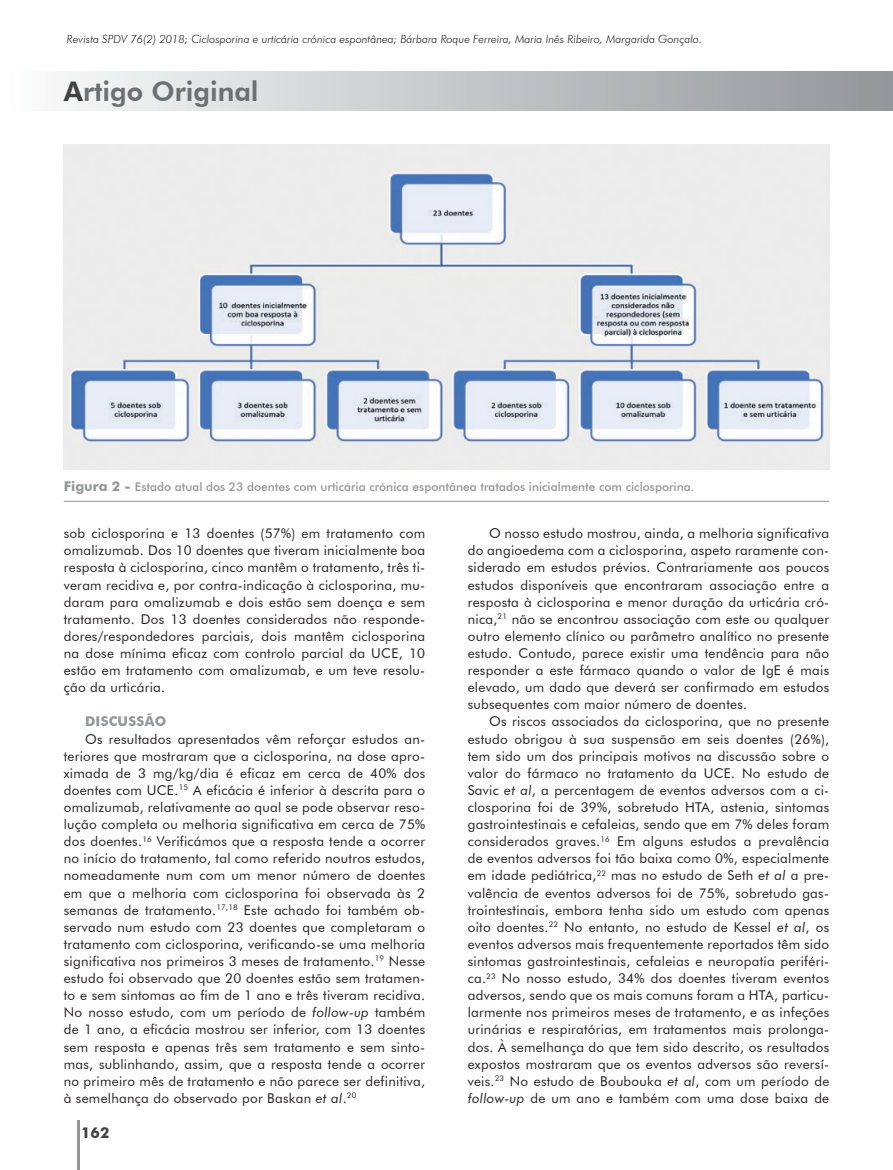
<style>
.page{position:relative;width:893px;height:1170px;background:#fff}
.page>*{position:absolute;margin:0;border:0;box-sizing:border-box;transform-origin:0 0}
.t1{font:800 27px "Futura BT";color:#6d6f71}
.t2{font:700 15px "Futura BT";color:#414142}
.t3{font:13.5px/17.1px "Futura BT";letter-spacing:.02em;color:#231f20;text-align:justify}
.t4{font:700 13.5px "Futura BT";letter-spacing:.02em;color:#949698}
.t5{font:500 12px "Futura BT";color:#949698}
.t6{font:italic 300 11.25px "Futura BT";color:#231f20}
.s1{color:#414142}
.s2{font-weight:700;font-size:13.5px}
.s3{font-style:italic}
</style>
<div class="page">
<hr style="left:77px;top:1120px;width:3px;height:49px;background:#949698">
<div style="left:0;top:72px;width:893px;height:38px;background:linear-gradient(to right,#fdfdfd,#939598)"></div>
<hr style="left:64px;top:501px;width:765px;height:1px;background:#949698">
<img style="left:64px;top:145px;width:765px;height:324px">
<p class="t6" style="left:67px;top:32px;width:637px">Revista SPDV 76(2) 2018; Ciclosporina e urticária crónica espontânea; Bárbara Roque Ferreira, Maria Inês Ribeiro, Margarida Gonçalo.</p>
<h1 class="t1" style="left:64px;top:75px;width:196px"><span class="s1">A</span>rtigo Original</h1>
<p class="t5" style="left:64px;top:479px;width:632px"><span class="s2">Figura 2 -</span> Estado atual dos 23 doentes com urticária crónica espontânea tratados inicialmente com ciclosporina.</p>
<p class="t3" style="left:64px;top:524px;width:363px">sob ciclosporina e 13 doentes (57%) em tratamento com omalizumab. Dos 10 doentes que tiveram inicialmente boa resposta à ciclosporina, cinco mantêm o tratamento, três ti&shy;veram recidiva e, por contra-indicação à ciclosporina, mu&shy;daram para omalizumab e dois estão sem doença e sem tratamento. Dos 13 doentes considerados não responde&shy;dores/respondedores parciais, dois mantêm ciclosporina na dose mínima eficaz com controlo parcial da UCE, 10 estão em tratamento com omalizumab, e um teve resolu&shy;ção da urticária.</p>
<p class="t4" style="left:85px;top:713px;width:83px">DISCUSSÃO</p>
<p class="t3" style="left:64px;top:730px;width:363px;text-indent:21px">Os resultados apresentados vêm reforçar estudos an&shy;teriores que mostraram que a ciclosporina, na dose apro&shy;ximada de 3 mg/kg/dia é eficaz em cerca de 40% dos doentes com UCE.<sup>15</sup> A eficácia é inferior à descrita para o omalizumab, relativamente ao qual se pode observar reso&shy;lução completa ou melhoria significativa em cerca de 75% dos doentes.<sup>16</sup> Verificámos que a resposta tende a ocorrer no início do tratamento, tal como referido noutros estudos, nomeadamente num com um menor número de doentes em que a melhoria com ciclosporina foi observada às 2 semanas de tratamento.<sup>17,18</sup> Este achado foi também ob&shy;servado num estudo com 23 doentes que completaram o tratamento com ciclosporina, verificando-se uma melhoria significativa nos primeiros 3 meses de tratamento.<sup>19</sup> Nesse estudo foi observado que 20 doentes estão sem tratamen&shy;to e sem sintomas ao fim de 1 ano e três tiveram recidiva.<br>No nosso estudo, com um período de <span class="s3">follow-up</span> também de 1 ano, a eficácia mostrou ser inferior, com 13 doentes sem resposta e apenas três sem tratamento e sem sinto&shy;mas, sublinhando, assim, que a resposta tende a ocorrer no primeiro mês de tratamento e não parece ser definitiva, à semelhança do observado por Baskan <span class="s3">et al</span>.<sup>20</sup></p>
<p class="t2" style="left:81px;top:1123px;width:30px">162</p>
<p class="t3" style="left:468px;top:524px;width:363px;text-indent:21px">O nosso estudo mostrou, ainda, a melhoria significativa do angioedema com a ciclosporina, aspeto raramente con&shy;siderado em estudos prévios. Contrariamente aos poucos estudos disponíveis que encontraram associação entre a resposta à ciclosporina e menor duração da urticária cró&shy;nica,<sup>21</sup> não se encontrou associação com este ou qualquer outro elemento clínico ou parâmetro analítico no presente estudo. Contudo, parece existir uma tendência para não responder a este fármaco quando o valor de IgE é mais elevado, um dado que deverá ser confirmado em estudos subsequentes com maior número de doentes.</p>
<p class="t3" style="left:468px;top:713px;width:363px;text-indent:21px">Os riscos associados da ciclosporina, que no presente estudo obrigou à sua suspensão em seis doentes (26%), tem sido um dos principais motivos na discussão sobre o valor do fármaco no tratamento da UCE. No estudo de Savic <span class="s3">et al</span>, a percentagem de eventos adversos com a ci&shy;closporina foi de 39%, sobretudo HTA, astenia, sintomas gastrointestinais e cefaleias, sendo que em 7% deles foram considerados graves.<sup>16</sup> Em alguns estudos a prevalência de eventos adversos foi tão baixa como 0%, especialmente em idade pediátrica,<sup>22</sup> mas no estudo de Seth <span class="s3">et al</span> a pre&shy;valência de eventos adversos foi de 75%, sobretudo gas&shy;trointestinais, embora tenha sido um estudo com apenas oito doentes.<sup>22</sup> No entanto, no estudo de Kessel <span class="s3">et al</span>, os eventos adversos mais frequentemente reportados têm sido sintomas gastrointestinais, cefaleias e neuropatia periféri&shy;ca.<sup>23</sup> No nosso estudo, 34% dos doentes tiveram eventos adversos, sendo que os mais comuns foram a HTA, particu&shy;larmente nos primeiros meses de tratamento, e as infeções urinárias e respiratórias, em tratamentos mais prolonga&shy;dos. À semelhança do que tem sido descrito, os resultados expostos mostraram que os eventos adversos são reversí&shy;veis.<sup>23</sup> No estudo de Boubouka <span class="s3">et al</span>, com um período de <span class="s3">follow-up</span> de um ano e também com uma dose baixa de</p>
</div>
